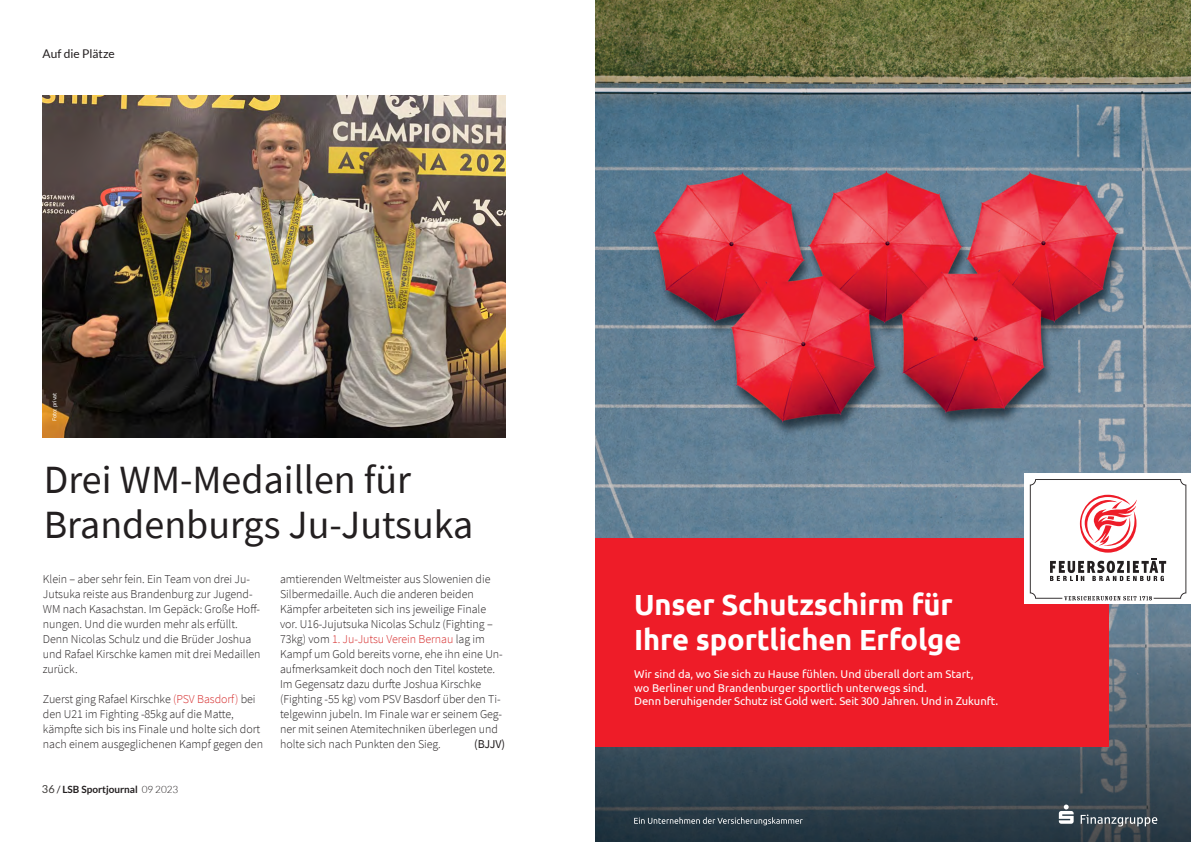
<style>
.page{position:relative;width:1191px;height:842px;background:#fff}
.page>*{position:absolute;margin:0;border:0;box-sizing:border-box;transform-origin:0 0}
.t1{font:40px/45px "Source Sans Pro";color:#231f20}
.t2{font:700 29.1px/34.9px "Ubuntu";letter-spacing:-.005em;color:#fff}
.t3{font:300 12px/15px "Source Sans Pro";letter-spacing:-.005em;color:#231f20}
.t4{font:12px "Lato";color:#231f20}
.t5{font:12px "Source Sans Pro";color:#231f20}
.t6{font:11.3px/13.5px "Ubuntu";color:#fff}
.t7{font:700 10px "Lato";color:#231f20}
.t8{font:6px "Source Sans Pro";letter-spacing:-.015em;color:#fff}
.s1{color:#d52929}
.s2{font-weight:400;font-size:11px;color:#3e3b39}
.s3{font-weight:400}
.s4{font-weight:300}
</style>
<div class="page">
<img style="left:43px;top:95px;width:462px;height:342px">
<img style="left:595px;top:0;width:596px;height:842px">
<svg style="left:1058px;top:804px;width:99px;height:22px;background:#5a646c"></svg>
<svg style="left:634px;top:817px;width:168px;height:8px"></svg>
<div style="left:595px;top:539px;width:513px;height:208px;background:#ee1c28"></div>
<div style="left:1024px;top:473px;width:167px;height:131px;background:#fff"></div>
<svg style="left:1029px;top:479px;width:157px;height:121px"></svg>
<p class="t4" style="left:43px;top:48px;width:88px">Bildung im Sport</p>
<p class="t4" style="left:43px;top:48px;width:74px">Auf die Plätze</p>
<p class="t8" style="left:52px;top:421px;width:30px;rotate:-90deg">Foto: privat</p>
<h1 class="t1" style="left:44px;top:461px;width:431px">Drei WM-Medaillen für<br>Brandenburgs Ju-Jutsuka</h1>
<p class="t3" style="left:43px;top:573px;width:219px">Klein – aber sehr fein. Ein Team von drei Ju-Jutsuka reiste aus Brandenburg zur Jugend-WM nach Kasachstan. Im Gepäck: Große Hoff&shy;nungen. Und die wurden mehr als erfüllt.<br>Denn Nicolas Schulz und die Brüder Joshua und Rafael Kirschke kamen mit drei Medaillen zurück.</p>
<p class="t3" style="left:43px;top:693px;width:222px">Zuerst ging Rafael Kirschke <span class="s1">(PSV Basdorf)</span> bei den U21 im Fighting -85kg auf die Matte, kämpfte sich bis ins Finale und holte sich dort nach einem ausgeglichenen Kampf gegen den</p>
<p class="t7" style="left:42px;top:785px;width:138px"><span class="s2">36</span> <span class="s3">/</span> LSB Sportjournal <span class="s4">09 2023</span></p>
<p class="t3" style="left:280px;top:573px;width:224px">amtierenden Weltmeister aus Slowenien die Silbermedaille. Auch die anderen beiden Kämpfer arbeiteten sich ins jeweilige Finale vor. U16-Jujutsuka Nicolas Schulz (Fighting – 73kg) vom <span class="s1">1. Ju-Jutsu Verein Bernau</span> lag im Kampf um Gold bereits vorne, ehe ihn eine Un&shy;aufmerksamkeit doch noch den Titel kostete.<br>Im Gegensatz dazu durfte Joshua Kirschke (Fighting -55 kg) vom PSV Basdorf über den Ti&shy;telgewinn jubeln. Im Finale war er seinem Geg&shy;ner mit seinen Atemitechniken überlegen und holte sich nach Punkten den Sieg.</p>
<p class="t5" style="left:474px;top:739px;width:33px">(BJJV)</p>
<h2 class="t2" style="left:634px;top:587px;width:329px">Unser Schutzschirm für<br>Ihre sportlichen Erfolge</h2>
<p class="t6" style="left:634px;top:667px;width:365px">Wir sind da, wo Sie sich zu Hause fühlen. Und überall dort am Start,<br>wo Berliner und Brandenburger sportlich unterwegs sind.<br>Denn beruhigender Schutz ist Gold wert. Seit 300 Jahren. Und in Zukunft.</p>
</div>
